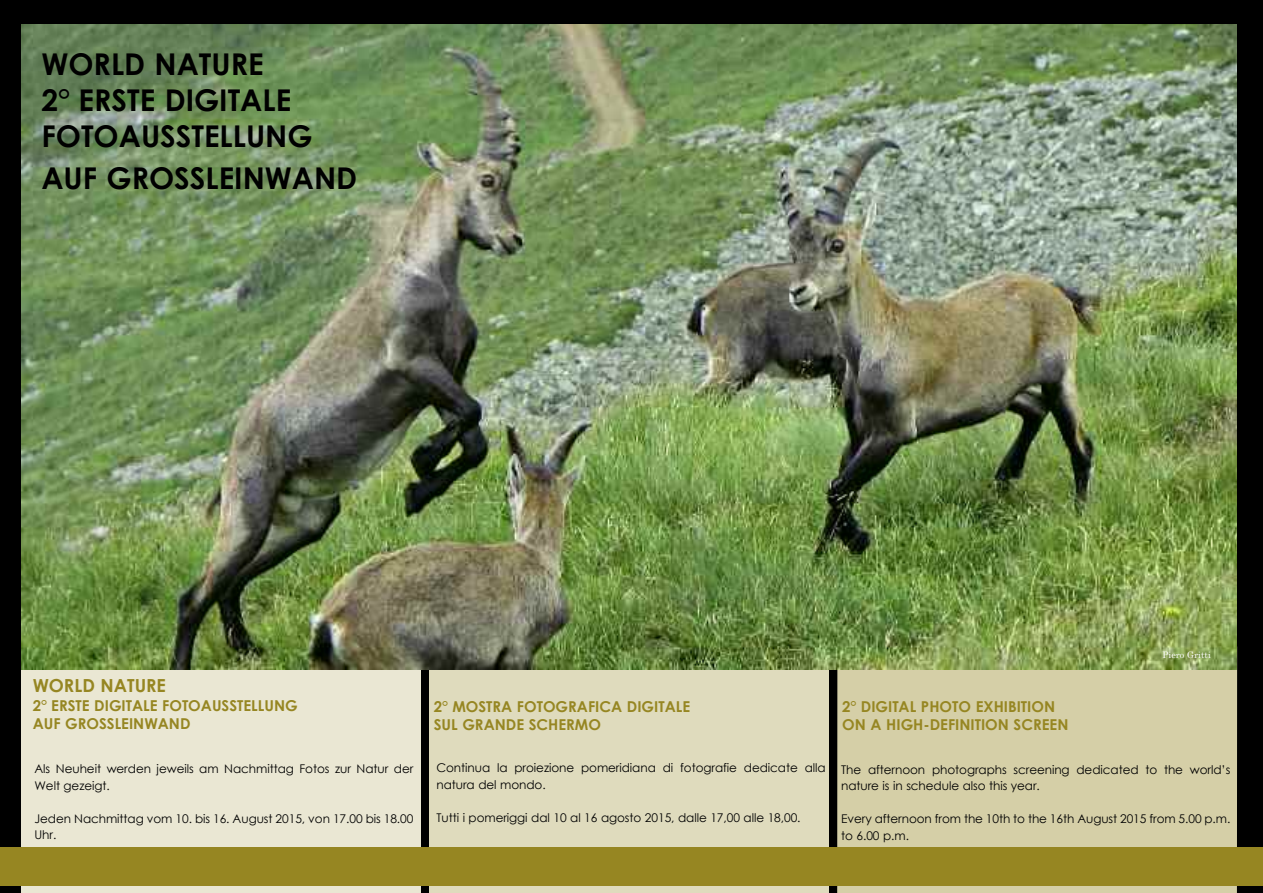
<style>
.page{position:relative;width:1263px;height:893px;background:#000}
.page>*{position:absolute;margin:0;border:0;box-sizing:border-box;transform-origin:0 0}
.t1{font:700 30px/36px "Century Gothic";color:#000}
.t2{font:700 18px "Century Gothic";color:#968622}
.t3{font:700 15px/18px "Century Gothic";color:#968622}
.t4{font:12px/16.5px "Century Gothic";letter-spacing:-.005em;color:#000}
.t5{font:9px "Century";color:#fff}
</style>
<div class="page">
<div style="left:429px;top:646px;width:400px;height:247px;background:#dfdbbd"></div>
<div style="left:837px;top:646px;width:400px;height:247px;background:#d5cfa7"></div>
<div style="left:21px;top:646px;width:400px;height:247px;background:#eae7d3"></div>
<div style="left:0;top:848px;width:1263px;height:38px;background:#968622"></div>
<img style="left:21px;top:24px;width:1216px;height:645px">
<h1 class="t1" style="left:41px;top:45px;width:273px">WORLD NATURE<br>2° ERSTE DIGITALE<br>FOTOAUSSTELLUNG</h1>
<h1 class="t1" style="left:41px;top:159px;width:317px">AUF GROSSLEINWAND</h1>
<h2 class="t2" style="left:33px;top:673px;width:135px">WORLD NATURE</h2>
<p class="t3" style="left:33px;top:696px;width:267px">2° ERSTE DIGITALE FOTOAUSSTELLUNG<br>AUF GROSSLEINWAND</p>
<p class="t3" style="left:434px;top:697px;width:258px">2° MOSTRA FOTOGRAFICA DIGITALE<br>SUL GRANDE SCHERMO</p>
<p class="t3" style="left:842px;top:697px;width:228px">2° DIGITAL PHOTO EXHIBITION<br>ON A HIGH-DEFINITION SCREEN</p>
<p class="t5" style="left:1162px;top:649px;width:50px">Piero Gritti</p>
<p class="t4" style="left:35px;top:760px;width:380px">Als Neuheit werden jeweils am Nachmittag Fotos zur Natur der<br>Welt gezeigt.</p>
<p class="t4" style="left:35px;top:810px;width:380px">Jeden Nachmittag vom 10. bis 16. August 2015, von 17.00 bis 18.00<br>Uhr.</p>
<p class="t4" style="left:436px;top:759px;width:391px">Continua la proiezione pomeridiana di fotografie dedicate alla natura del mondo.</p>
<p class="t4" style="left:436px;top:809px;width:366px">Tutti i pomeriggi dal 10 al 16 agosto 2015, dalle 17,00 alle 18,00.</p>
<p class="t4" style="left:841px;top:761px;width:391px">The afternoon photographs screening dedicated to the world’s nature is in schedule also this year.</p>
<p class="t4" style="left:841px;top:810px;width:391px">Every afternoon from the 10th to the 16th August 2015 from 5.00 p.m. to 6.00 p.m.</p>
</div>
